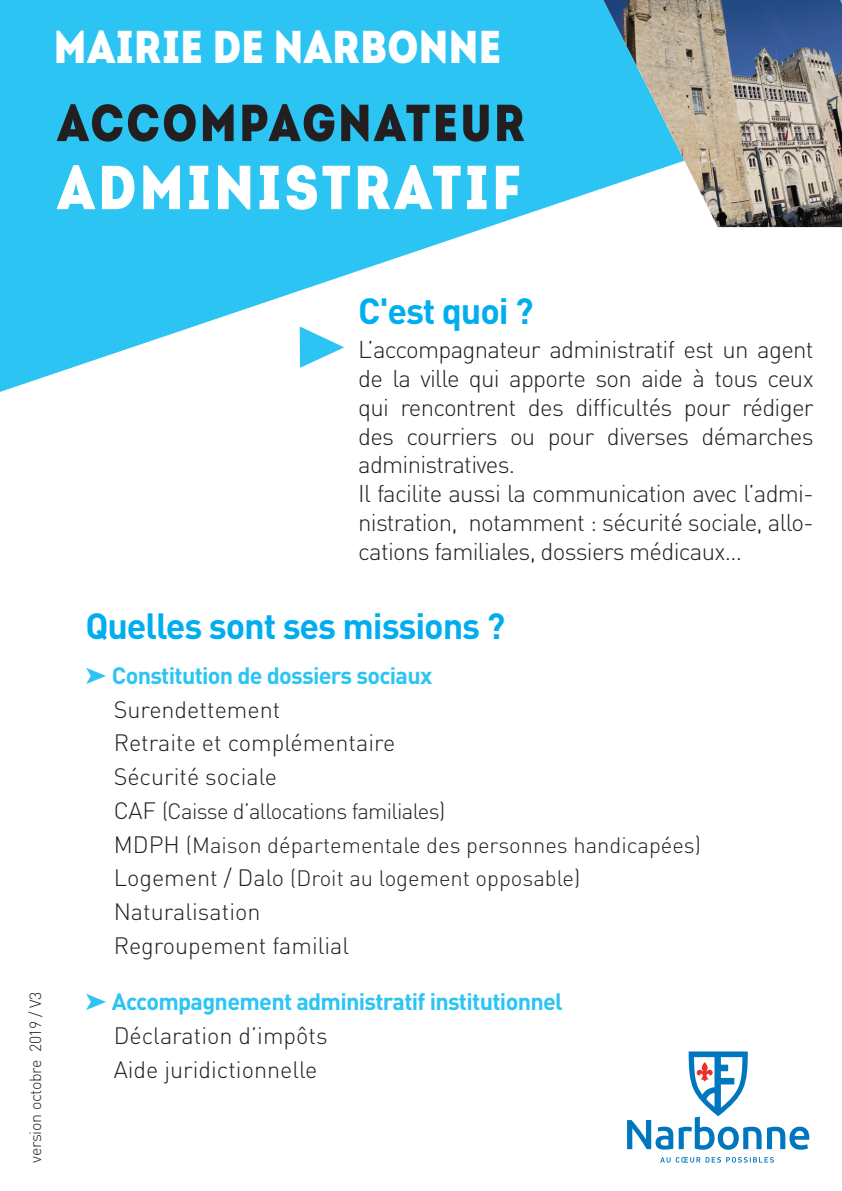
<style>
.page{position:relative;width:842px;height:1191px;background:#fff}
.page>*{position:absolute;margin:0;border:0;box-sizing:border-box;transform-origin:0 0}
.t1{font:62px "Intro Cond Black Free";letter-spacing:.05em;color:#fff}
.t2{font:52px "Intro Cond Black Free";letter-spacing:.045em;color:#231f20}
.t3{font:46px "Intro Cond Black Free";letter-spacing:.01em;color:#fff}
.t4{font:700 36px "DIN";letter-spacing:-.03em;color:#00aeef}
.t5{font:300 24px/28.8px "DIN Pro";letter-spacing:-.03em;color:#231f20}
.t6{font:300 23.4px/33.8px "DIN Pro";color:#231f20}
.t7{font:700 23.4px/33.8px "DIN Pro";letter-spacing:-.03em;color:#2bc4f3}
.t8{font:300 22px/33.8px "DIN Pro";color:#231f20}
.t9{font:300 16px "DIN";letter-spacing:-.02em;color:#231f20}
.s1{color:#2bc4f3}
.s2{font-weight:700;color:#2bc4f3}
.s3{font-size:23.4px}
.s4{font-weight:300;color:#231f20}
</style>
<div class="page">
<svg style="left:0;top:0;width:842px;height:392px;fill:#2bc4f3"></svg>
<img style="left:603px;top:0;width:239px;height:227px">
<svg style="left:300px;top:326px;width:44px;height:42px"></svg>
<svg style="left:660px;top:1157px;width:10px;height:5px"></svg>
<svg style="left:676px;top:1157px;width:98px;height:5px"></svg>
<svg style="left:627px;top:1051px;width:182px;height:98px"></svg>
<h3 class="t3" style="left:54px;top:15px;width:449px">MAIRIE DE NARBONNE</h3>
<h2 class="t2" style="left:57px;top:87px;width:469px">ACCOMPAGNATEUR</h2>
<h1 class="t1" style="left:57px;top:145px;width:465px">ADMINISTRATIF</h1>
<p class="t9" style="left:26px;top:1162px;width:172px;rotate:-90deg">version octobre 2019 / V3</p>
<h3 class="t4" style="left:358px;top:287px;width:177px">C'est quoi ?</h3>
<p class="t5" style="left:358px;top:334px;width:457px">L’accompagnateur administratif est un agent de la ville qui apporte son aide à tous ceux qui rencontrent des difficultés pour rédiger des courriers ou pour diverses démarches administratives.<br>Il facilite aussi la communication avec l’admi&shy;nistration, notamment : sécurité sociale, allo&shy;cations familiales, dossiers médicaux…</p>
<h3 class="t4" style="left:85px;top:602px;width:422px">Quelles sont ses missions ?</h3>
<p class="t6" style="left:114px;top:657px;width:320px;text-indent:-28px"><span class="s1">➤</span> <span class="s2">Constitution de dossiers sociaux<br></span>Surendettement<br>Retraite et complémentaire<br>Sécurité sociale</p>
<p class="t8" style="left:114px;top:793px;width:589px"><span class="s3">CAF</span> (Caisse d’allocations familiales)<br><span class="s3">MDPH</span> (Maison départementale des personnes handicapées)<br><span class="s3">Logement / Dalo</span> (Droit au logement opposable)</p>
<p class="t6" style="left:114px;top:894px;width:237px">Naturalisation<br>Regroupement familial</p>
<p class="t7" style="left:114px;top:983px;width:451px;text-indent:-28px">➤ Accompagnement administratif institutionnel<br><span class="s4">Déclaration d’impôts<br>Aide juridictionnelle</span></p>
</div>
